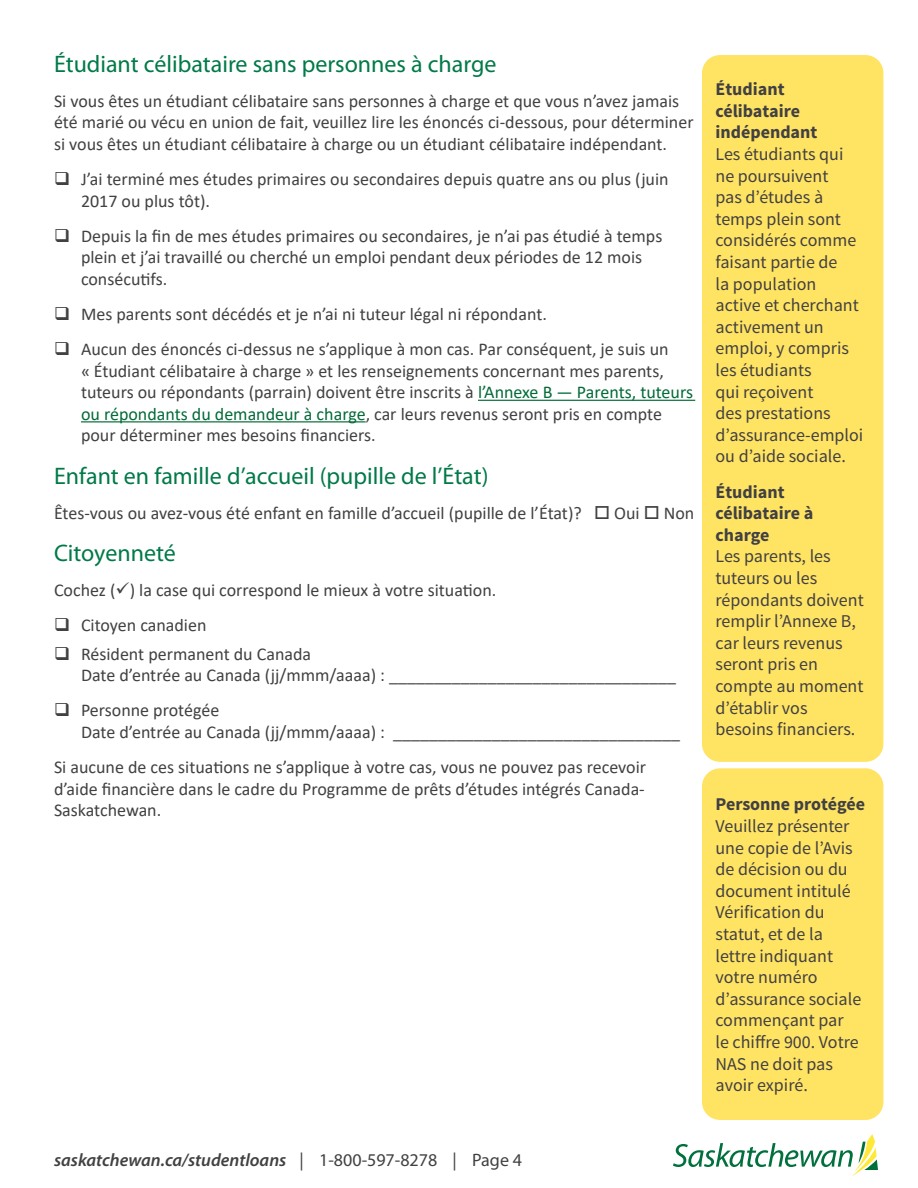
<style>
.page{position:relative;width:918px;height:1188px;background:#fff}
.page>*{position:absolute;margin:0;border:0;box-sizing:border-box;transform-origin:0 0}
.t1{font:24px "Myriad Pro";color:#007948}
.t2{font:18px/21.6px "Calibri";color:#414042}
.t3{font:18px/21.6px "Source Sans Pro";color:#414042}
.t4{font:700 18px/21.6px "Source Sans Pro";color:#414042}
.t5{font:italic 600 18px "Myriad Pro";color:#414042}
.s1{color:#036a37}
.s2{font-weight:400;font-style:normal}
</style>
<div class="page">
<svg style="left:673px;top:1134px;width:205px;height:43px"></svg>
<hr style="left:478px;top:400px;width:217px;height:1px;background:#036a37">
<hr style="left:81px;top:421px;width:285px;height:1px;background:#036a37">
<div style="left:702px;top:55px;width:181px;height:707px;background:#ffe363;border-radius:18px"></div>
<div style="left:702px;top:768px;width:181px;height:352px;background:#ffe363;border-radius:18px"></div>
<h1 class="t1" style="left:54px;top:49px;width:444px">Étudiant célibataire sans personnes à charge</h1>
<p class="t2" style="left:54px;top:89px;width:641px">Si vous êtes un étudiant célibataire sans personnes à charge et que vous n’avez jamais été marié ou vécu en union de fait, veuillez lire les énoncés ci-dessous, pour déterminer si vous êtes un étudiant célibataire à charge ou un étudiant célibataire indépendant.</p>
<p class="t2" style="left:81px;top:168px;width:589px">J’ai terminé mes études primaires ou secondaires depuis quatre ans ou plus (juin<br>2017 ou plus tôt).</p>
<p class="t2" style="left:81px;top:224px;width:583px">Depuis la fin de mes études primaires ou secondaires, je n’ai pas étudié à temps plein et j’ai travaillé ou cherché un emploi pendant deux périodes de 12 mois consécutifs.</p>
<p class="t2" style="left:81px;top:296px;width:589px;line-height:35.1px">Mes parents sont décédés et je n’ai ni tuteur légal ni répondant.<br>Aucun des énoncés ci-dessus ne s’applique à mon cas. Par conséquent, je suis un</p>
<p class="t2" style="left:81px;top:359px;width:614px">« Étudiant célibataire à charge » et les renseignements concernant mes parents, tuteurs ou répondants (parrain) doivent être inscrits à <span class="s1">l’Annexe B — Parents, tuteurs ou répondants du demandeur à charge</span>, car leurs revenus seront pris en compte pour déterminer mes besoins financiers.</p>
<h1 class="t1" style="left:54px;top:461px;width:436px">Enfant en famille d’accueil (pupille de l’État)</h1>
<p class="t2" style="left:54px;top:502px;width:642px">Êtes-vous ou avez-vous été enfant en famille d’accueil (pupille de l’État)? □ Oui □ Non</p>
<h1 class="t1" style="left:54px;top:538px;width:123px">Citoyenneté</h1>
<p class="t2" style="left:81px;top:572px;width:417px;line-height:35.1px;text-indent:-27px">Cochez (✓) la case qui correspond le mieux à votre situation.<br>Citoyen canadien</p>
<p class="t2" style="left:81px;top:642px;width:597px">Résident permanent du Canada<br>Date d’entrée au Canada (jj/mmm/aaaa) : ________________________________</p>
<p class="t2" style="left:81px;top:699px;width:601px">Personne protégée<br>Date d’entrée au Canada (jj/mmm/aaaa) : ________________________________</p>
<p class="t2" style="left:54px;top:756px;width:594px;text-align:justify">Si aucune de ces situations ne s’applique à votre cas, vous ne pouvez pas recevoir d’aide financière dans le cadre du Programme de prêts d’études intégrés Canada-Saskatchewan.</p>
<p class="t4" style="left:716px;top:79px;width:103px">Étudiant célibataire indépendant</p>
<p class="t3" style="left:716px;top:144px;width:149px">Les étudiants qui ne poursuivent<br>pas d’études à temps plein sont considérés comme faisant partie de<br>la population active et cherchant activement un emploi, y compris les étudiants<br>qui reçoivent<br>des prestations d’assurance-emploi ou d’aide sociale.</p>
<p class="t4" style="left:716px;top:481px;width:99px">Étudiant célibataire à charge</p>
<p class="t3" style="left:716px;top:546px;width:150px">Les parents, les tuteurs ou les répondants doivent remplir l’Annexe B, car leurs revenus seront pris en compte au moment d’établir vos besoins financiers.</p>
<p class="t4" style="left:716px;top:794px;width:151px">Personne protégée</p>
<p class="t3" style="left:716px;top:816px;width:147px">Veuillez présenter une copie de l’Avis de décision ou du document intitulé<br>Vérification du statut, et de la lettre indiquant votre numéro d’assurance sociale commençant par le chiffre 900. Votre<br>NAS ne doit pas avoir expiré.</p>
<p class="t5" style="left:54px;top:1148px;width:470px">saskatchewan.ca/studentloans <span class="s2">| 1-800-597-8278 | Page 4</span></p>
</div>
